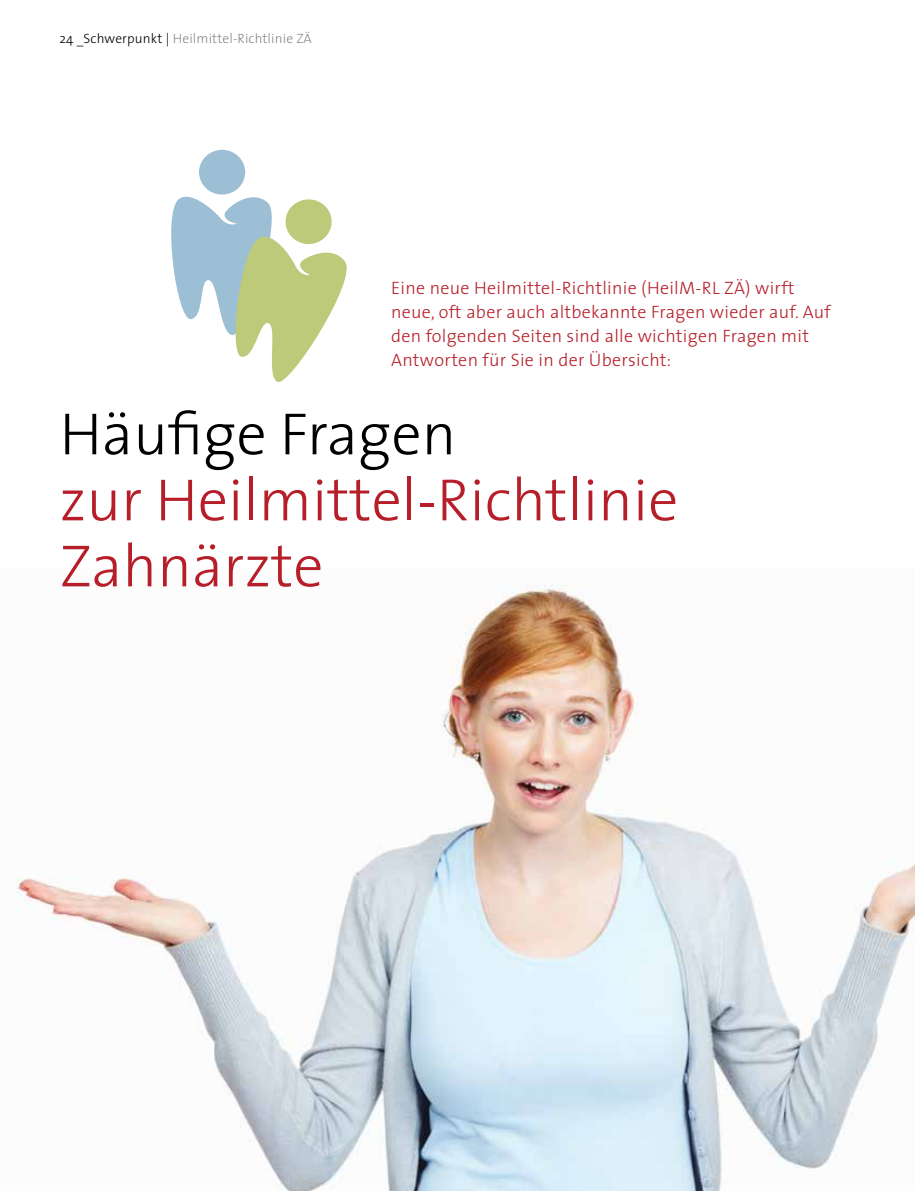
<style>
.page{position:relative;width:915px;height:1191px;background:#fff}
.page>*{position:absolute;margin:0;border:0;box-sizing:border-box;transform-origin:0 0}
.t1{font:300 60px/66px "The Sans";color:#b61f29}
.t2{font:300 60px "The Sans";color:#000}
.t3{font:300 18px/24px "The Sans";letter-spacing:.015em;color:#b61f29}
.t4{font:300 13.5px "The Sans";letter-spacing:.01em;color:#878787}
.s1{color:#000}
</style>
<div class="page">
<img style="left:15px;top:584px;width:899px;height:607px">
<div style="left:199px;top:150px;width:46px;height:44px;background:#9cbfd5;border-radius:50%"></div>
<svg style="left:171px;top:188px;width:176px;height:194px"></svg>
<p class="t4" style="left:60px;top:27px;width:254px"><span class="s1">24 _Schwerpunkt |</span> Heilmittel-Richtlinie ZÄ</p>
<p class="t3" style="left:391px;top:275px;width:441px">Eine neue Heilmittel-Richtlinie (HeilM-RL ZÄ) wirft neue, oft aber auch altbekannte Fragen wieder auf. Auf den folgenden Seiten sind alle wichtigen Fragen mit Antworten für Sie in der Übersicht:</p>
<h1 class="t2" style="left:60px;top:384px;width:398px">Häufige Fragen</h1>
<h1 class="t1" style="left:60px;top:465px;width:620px">zur Heilmittel-Richtlinie<br>Zahnärzte</h1>
</div>
